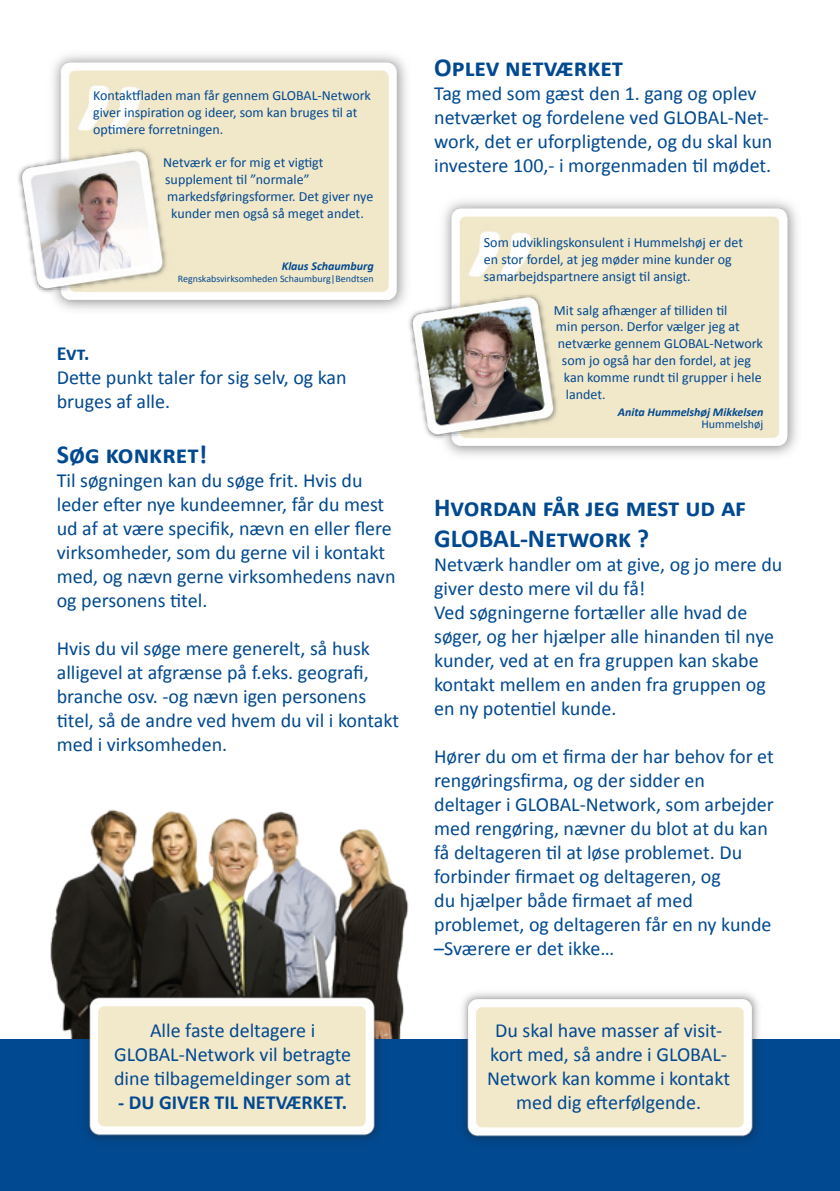
<style>
.page{position:relative;width:840px;height:1191px;background:#fff}
.page>*{position:absolute;margin:0;border:0;box-sizing:border-box;transform-origin:0 0}
.t1{font:700 26px/31.2px "Calibri";color:#014990}
.t2{font:20px/24px "Calibri";color:#014990}
.t3{font:700 20px "Calibri";color:#014990}
.t4{font:14px/16.8px "Calibri";color:#014990}
.t5{font:italic 700 12px "Calibri";color:#014990}
.t6{font:12px "Calibri";color:#014990}
.t7{font:10px "Calibri";color:#014990}
</style>
<div class="page">
<img style="left:50px;top:809px;width:359px;height:230px">
<div style="left:0;top:1039px;width:839px;height:152px;background:#014990"></div>
<img style="left:76px;top:982px;width:312px;height:159px">
<img style="left:462px;top:993px;width:297px;height:149px">
<img style="left:409px;top:201px;width:388px;height:255px">
<img style="left:18px;top:55px;width:393px;height:259px">
<p class="t4" style="left:93px;top:86px;width:279px">Kontaktfladen man får gennem GLOBAL-Network giver inspiration og ideer, som kan bruges til at optimere forretningen.</p>
<p class="t4" style="left:163px;top:154px;width:162px">Netværk er for mig et vigtigt</p>
<p class="t4" style="left:165px;top:170px;width:146px">supplement til ”normale”</p>
<p class="t4" style="left:167px;top:187px;width:207px">markedsføringsformer. Det giver nye</p>
<p class="t4" style="left:171px;top:204px;width:194px">kunder men også så meget andet.</p>
<p class="t5" style="left:281px;top:258px;width:93px">Klaus Schaumburg</p>
<p class="t7" style="left:178px;top:272px;width:197px">Regnskabsvirksomheden Schaumburg|Bendtsen</p>
<p class="t3" style="left:57px;top:341px;width:34px">Evt.</p>
<p class="t2" style="left:57px;top:364px;width:291px">Dette punkt taler for sig selv, og kan bruges af alle.</p>
<h1 class="t1" style="left:57px;top:437px;width:152px">Søg konkret!</h1>
<p class="t2" style="left:57px;top:467px;width:340px">Til søgningen kan du søge frit. Hvis du leder efter nye kundeemner, får du mest ud af at være specifik, nævn en eller flere virksomheder, som du gerne vil i kontakt med, og nævn gerne virksomhedens navn og personens titel.</p>
<p class="t2" style="left:57px;top:635px;width:344px">Hvis du vil søge mere generelt, så husk alligevel at afgrænse på f.eks. geografi, branche osv. -og nævn igen personens titel, så de andre ved hvem du vil i kontakt med i virksomheden.</p>
<p class="t2" style="left:114px;top:1017px;width:238px;text-align:center">Alle faste deltagere i<br>GLOBAL-Network vil betragte dine tilbagemeldinger som at</p>
<p class="t3" style="left:118px;top:1089px;width:230px">- DU GIVER TIL NETVÆRKET.</p>
<h1 class="t1" style="left:434px;top:51px;width:190px">Oplev netværket</h1>
<p class="t2" style="left:434px;top:81px;width:339px">Tag med som gæst den 1. gang og oplev netværket og fordelene ved GLOBAL-Net&shy;work, det er uforpligtende, og du skal kun investere 100,- i morgenmaden til mødet.</p>
<p class="t4" style="left:483px;top:233px;width:261px">Som udviklingskonsulent i Hummelshøj er det en stor fordel, at jeg møder mine kunder og samarbejdspartnere ansigt til ansigt.</p>
<p class="t4" style="left:553px;top:301px;width:175px">Mit salg afhænger af tilliden til</p>
<p class="t4" style="left:555px;top:317px;width:185px">min person. Derfor vælger jeg at</p>
<p class="t4" style="left:557px;top:334px;width:206px">netværke gennem GLOBAL-Network</p>
<p class="t4" style="left:561px;top:351px;width:190px">som jo også har den fordel, at jeg</p>
<p class="t4" style="left:563px;top:368px;width:199px">kan komme rundt til grupper i hele</p>
<p class="t4" style="left:565px;top:385px;width:41px">landet.</p>
<p class="t5" style="left:617px;top:404px;width:147px">Anita Hummelshøj Mikkelsen</p>
<p class="t6" style="left:701px;top:416px;width:63px">Hummelshøj</p>
<h1 class="t1" style="left:434px;top:490px;width:313px">Hvordan får jeg mest ud af<br>GLOBAL-Network ?</h1>
<p class="t2" style="left:434px;top:551px;width:349px">Netværk handler om at give, og jo mere du giver desto mere vil du få!<br>Ved søgningerne fortæller alle hvad de søger, og her hjælper alle hinanden til nye kunder, ved at en fra gruppen kan skabe kontakt mellem en anden fra gruppen og en ny potentiel kunde.</p>
<p class="t2" style="left:434px;top:743px;width:341px">Hører du om et firma der har behov for et rengøringsfirma, og der sidder en deltager i GLOBAL-Network, som arbejder med rengøring, nævner du blot at du kan få deltageren til at løse problemet. Du forbinder firmaet og deltageren, og<br>du hjælper både firmaet af med problemet, og deltageren får en ny kunde –Sværere er det ikke…</p>
<p class="t2" style="left:487px;top:1017px;width:244px;text-align:center">Du skal have masser af visit&shy;kort med, så andre i GLOBAL-<br>Network kan komme i kontakt med dig efterfølgende.</p>
</div>
